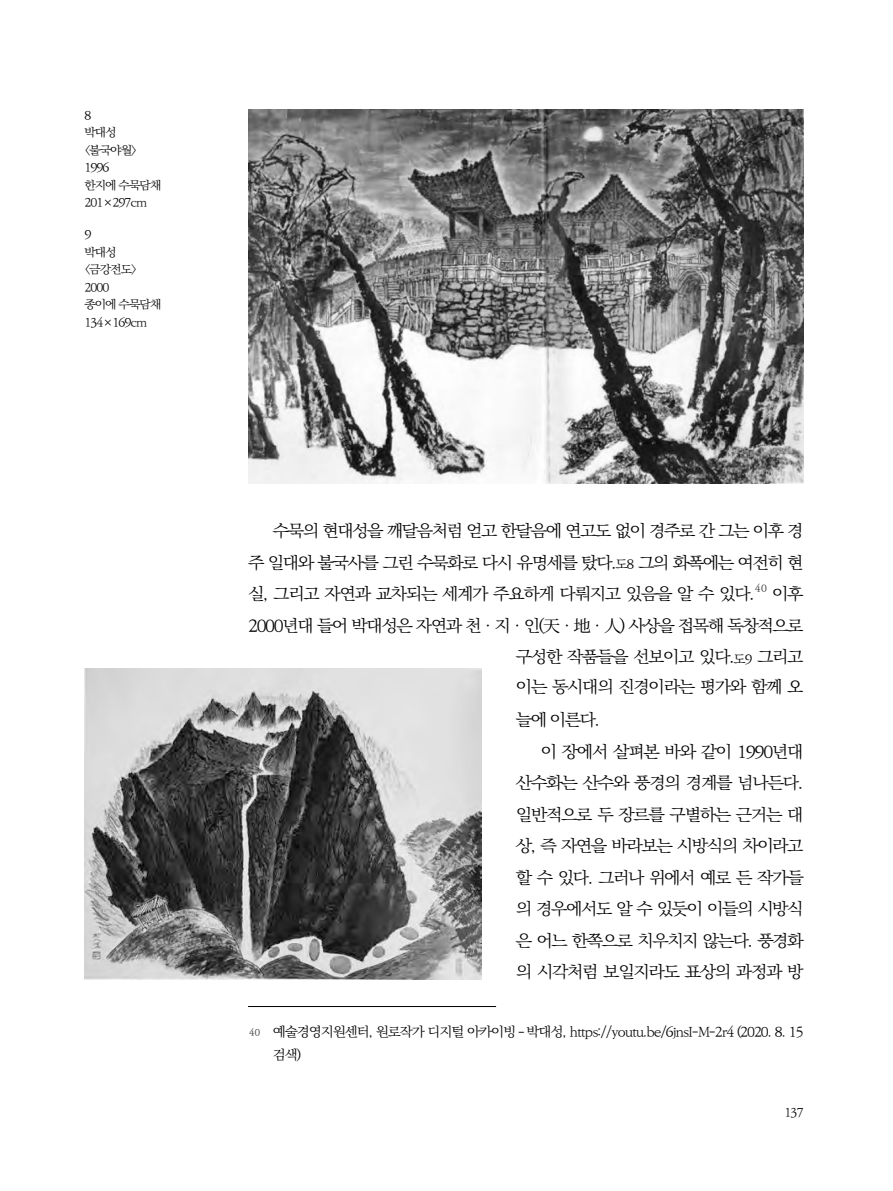
<style>
.page{position:relative;width:893px;height:1191px;background:#fff}
.page>*{position:absolute;margin:0;border:0;box-sizing:border-box;transform-origin:0 0}
.본문{font:16.62px/31.5px "Ko Pub World Batang PL";letter-spacing:-.08em;color:#000;text-align:justify;scale:1.05 1}
.각주{font:13.3px/22.8px "Ko Pub World Batang PL";letter-spacing:-.08em;color:#000;scale:1.05 1}
.보조설명7_세리프{font:11.72px "Ko Pub World Batang PL";letter-spacing:-.08em;color:#000;scale:1.05 1}
.본문-2{font:9.62px "Ko Pub World Batang PM";color:#474747;scale:1.05 1}
.s1{font-size:12.42px}
.s2{font-family:"Noto Serif SC"}
.s3{font-family:"Ko Pub World Batang PM";font-size:9.1px;color:#474747}
</style>
<div class="page">
<hr style="left:248px;top:1006px;width:248px;height:1px;background:#000">
<img style="left:248px;top:109px;width:556px;height:375px">
<img style="left:84px;top:668px;width:397px;height:311px">
<p class="보조설명7_세리프" style="left:84px;top:107px;width:8px">8</p>
<p class="보조설명7_세리프" style="left:84px;top:124px;width:32px">박대성</p>
<p class="보조설명7_세리프" style="left:84px;top:142px;width:52px">&lt;불국야월&gt;</p>
<p class="보조설명7_세리프" style="left:84px;top:159px;width:25px">1996</p>
<p class="보조설명7_세리프" style="left:84px;top:177px;width:75px">한지에 수묵담채</p>
<p class="보조설명7_세리프" style="left:84px;top:194px;width:61px">201×297cm</p>
<p class="보조설명7_세리프" style="left:84px;top:226px;width:8px">9</p>
<p class="보조설명7_세리프" style="left:84px;top:244px;width:32px">박대성</p>
<p class="보조설명7_세리프" style="left:84px;top:261px;width:52px">&lt;금강전도&gt;</p>
<p class="보조설명7_세리프" style="left:84px;top:279px;width:25px">2000</p>
<p class="보조설명7_세리프" style="left:84px;top:296px;width:75px">종이에 수묵담채</p>
<p class="보조설명7_세리프" style="left:84px;top:314px;width:61px">134×169cm</p>
<p class="본문" style="left:248px;top:515px;width:531px;text-indent:25px">수묵의 현대성을 깨달음처럼 얻고 한달음에 연고도 없이 경주로 간 그는 이후 경 주 일대와 불국사를 그린 수묵화로 다시 유명세를 탔다.<span class="s1">도8</span> 그의 화폭에는 여전히 현 실, 그리고 자연과 교차되는 세계가 주요하게 다뤄지고 있음을 알 수 있다.</p>
<p class="본문-2" style="left:753px;top:581px;width:16px">４０</p>
<p class="본문" style="left:248px;top:579px;width:531px;line-height:31px;text-align:right">이후<br>2000년대 들어 박대성은 자연과 천‧지‧인(<span class="s2">天</span>‧<span class="s2">地</span>‧<span class="s2">人</span>) 사상을 접목해 독창적으로 구성한 작품들을 선보이고 있다.<span class="s1">도9</span> 그리고<br>이는 동시대의 진경이라는 평가와 함께 오</p>
<p class="본문" style="left:516px;top:704px;width:82px">늘에 이른다.</p>
<p class="본문" style="left:516px;top:736px;width:276px;text-indent:25px">이 장에서 살펴본 바와 같이 1990년대 산수화는 산수와 풍경의 경계를 넘나든다. 일반적으로 두 장르를 구별하는 근거는 대 상, 즉 자연을 바라보는 시방식의 차이라고 할 수 있다. 그러나 위에서 예로 든 작가들 의 경우에서도 알 수 있듯이 이들의 시방식 은 어느 한쪽으로 치우치지 않는다. 풍경화 의 시각처럼 보일지라도 표상의 과정과 방</p>
<p class="각주" style="left:273px;top:1021px;width:507px;text-indent:-25px"><span class="s3">４０</span> 예술경영지원센터, 원로작가 디지털 아카이빙－박대성, https://youtu.be/6jnsI-M-2r4 (2020. 8. 15 검색)</p>
<p class="보조설명7_세리프" style="left:785px;top:1104px;width:20px">137</p>
</div>
